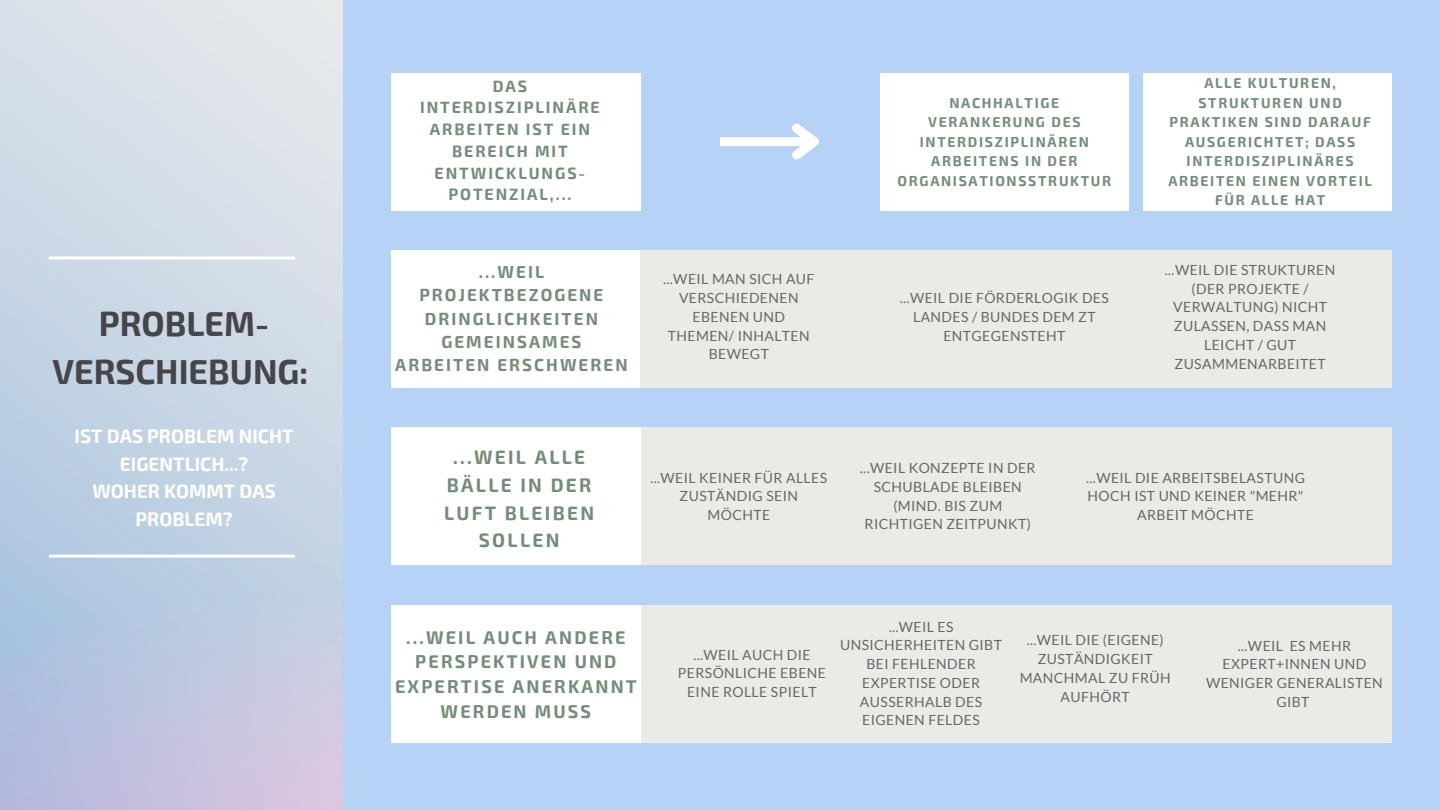
<style>
.page{position:relative;width:1440px;height:810px;background:#b6d2f4}
.page>*{position:absolute;margin:0;border:0;box-sizing:border-box;transform-origin:0 0}
.t1{font:700 34px/48.8px "Exo 2";color:#45454a;text-align:center}
.t2{font:700 19px/27.8px "Exo 2";color:#fff;text-align:center}
.t3{font:700 19px/27.8px "Exo 2";letter-spacing:.12em;color:#748d7b;text-align:center}
.t4{font:700 18px/24.8px "Exo 2";letter-spacing:.12em;color:#748d7b;text-align:center}
.t5{font:700 17px/23.2px "Exo 2";letter-spacing:.12em;color:#748d7b;text-align:center}
.t6{font:700 16px/21.8px "Exo 2";letter-spacing:.12em;color:#748d7b;text-align:center}
.t7{font:14px/18.8px "Lato";letter-spacing:.03em;color:#666;text-align:center}
.t8{font:700 14px/19.5px "Exo 2";letter-spacing:.12em;color:#748d7b;text-align:center}
</style>
<div class="page">
<img style="left:0;top:0;width:343px;height:810px">
<div style="left:391px;top:250px;width:249px;height:138px;background:#fff"></div>
<div style="left:391px;top:73px;width:249px;height:138px;background:#fff"></div>
<div style="left:640px;top:250px;width:752px;height:138px;background:#ebeae6"></div>
<div style="left:640px;top:427px;width:752px;height:138px;background:#ebeae6"></div>
<div style="left:640px;top:605px;width:752px;height:138px;background:#ebeae6"></div>
<div style="left:391px;top:427px;width:249px;height:138px;background:#fff"></div>
<div style="left:391px;top:605px;width:249px;height:138px;background:#fff"></div>
<hr style="left:49px;top:256px;width:246px;height:3px;background:#fff">
<hr style="left:49px;top:555px;width:246px;height:3px;background:#fff">
<div style="left:1143px;top:73px;width:249px;height:138px;background:#fff"></div>
<div style="left:880px;top:73px;width:249px;height:138px;background:#fff"></div>
<div style="left:720px;top:137px;width:94px;height:9px;background:#fff"></div>
<svg style="left:792px;top:123px;width:27px;height:37px"></svg>
<h1 class="t1" style="left:53px;top:297px;width:257px">PROBLEM-<br>VERSCHIEBUNG:</h1>
<h2 class="t2" style="left:75px;top:421px;width:220px">IST DAS PROBLEM NICHT<br>EIGENTLICH...?<br>WOHER KOMMT DAS<br>PROBLEM?</h2>
<p class="t6" style="left:420px;top:74px;width:181px">DAS<br>INTERDISZIPLINÄRE<br>ARBEITEN IST EIN<br>BEREICH MIT<br>ENTWICKLUNGS-<br>POTENZIAL,...</p>
<p class="t5" style="left:395px;top:260px;width:234px">...WEIL<br>PROJEKTBEZOGENE<br>DRINGLICHKEITEN<br>GEMEINSAMES<br>ARBEITEN ERSCHWEREN</p>
<p class="t7" style="left:663px;top:270px;width:153px">...WEIL MAN SICH AUF<br>VERSCHIEDENEN<br>EBENEN UND<br>THEMEN/ INHALTEN<br>BEWEGT</p>
<p class="t8" style="left:898px;top:92px;width:215px">NACHHALTIGE<br>VERANKERUNG DES<br>INTERDISZIPLINÄREN<br>ARBEITENS IN DER<br>ORGANISATIONSSTRUKTUR</p>
<p class="t7" style="left:900px;top:288px;width:211px">...WEIL DIE FÖRDERLOGIK DES<br>LANDES / BUNDES DEM ZT<br>ENTGEGENSTEHT</p>
<p class="t8" style="left:1168px;top:73px;width:205px">ALLE KULTUREN,<br>STRUKTUREN UND<br>PRAKTIKEN SIND DARAUF<br>AUSGERICHTET; DASS<br>INTERDISZIPLINÄRES<br>ARBEITEN EINEN VORTEIL<br>FÜR ALLE HAT</p>
<p class="t7" style="left:1165px;top:260px;width:172px">...WEIL DIE STRUKTUREN (DER PROJEKTE /<br>VERWALTUNG) NICHT<br>ZULASSEN, DASS MAN<br>LEICHT / GUT<br>ZUSAMMENARBEITET</p>
<h2 class="t3" style="left:444px;top:442px;width:151px">...WEIL ALLE<br>BÄLLE IN DER<br>LUFT BLEIBEN<br>SOLLEN</h2>
<p class="t7" style="left:650px;top:468px;width:178px">...WEIL KEINER FÜR ALLES<br>ZUSTÄNDIG SEIN<br>MÖCHTE</p>
<p class="t7" style="left:860px;top:458px;width:177px">...WEIL KONZEPTE IN DER<br>SCHUBLADE BLEIBEN (MIND. BIS ZUM<br>RICHTIGEN ZEITPUNKT)</p>
<p class="t7" style="left:1086px;top:468px;width:220px">...WEIL DIE ARBEITSBELASTUNG<br>HOCH IST UND KEINER "MEHR"<br>ARBEIT MÖCHTE</p>
<p class="t4" style="left:395px;top:624px;width:243px">...WEIL AUCH ANDERE<br>PERSPEKTIVEN UND<br>EXPERTISE ANERKANNT<br>WERDEN MUSS</p>
<p class="t7" style="left:678px;top:645px;width:150px">...WEIL AUCH DIE<br>PERSÖNLICHE EBENE<br>EINE ROLLE SPIELT</p>
<p class="t7" style="left:840px;top:617px;width:163px">...WEIL ES<br>UNSICHERHEITEN GIBT<br>BEI FEHLENDER<br>EXPERTISE ODER<br>AUSSERHALB DES<br>EIGENEN FELDES</p>
<p class="t7" style="left:1020px;top:631px;width:153px">...WEIL DIE (EIGENE)<br>ZUSTÄNDIGKEIT<br>MANCHMAL ZU FRÜH<br>AUFHÖRT</p>
<p class="t7" style="left:1206px;top:636px;width:178px">...WEIL ES MEHR<br>EXPERT+INNEN UND<br>WENIGER GENERALISTEN<br>GIBT</p>
</div>
